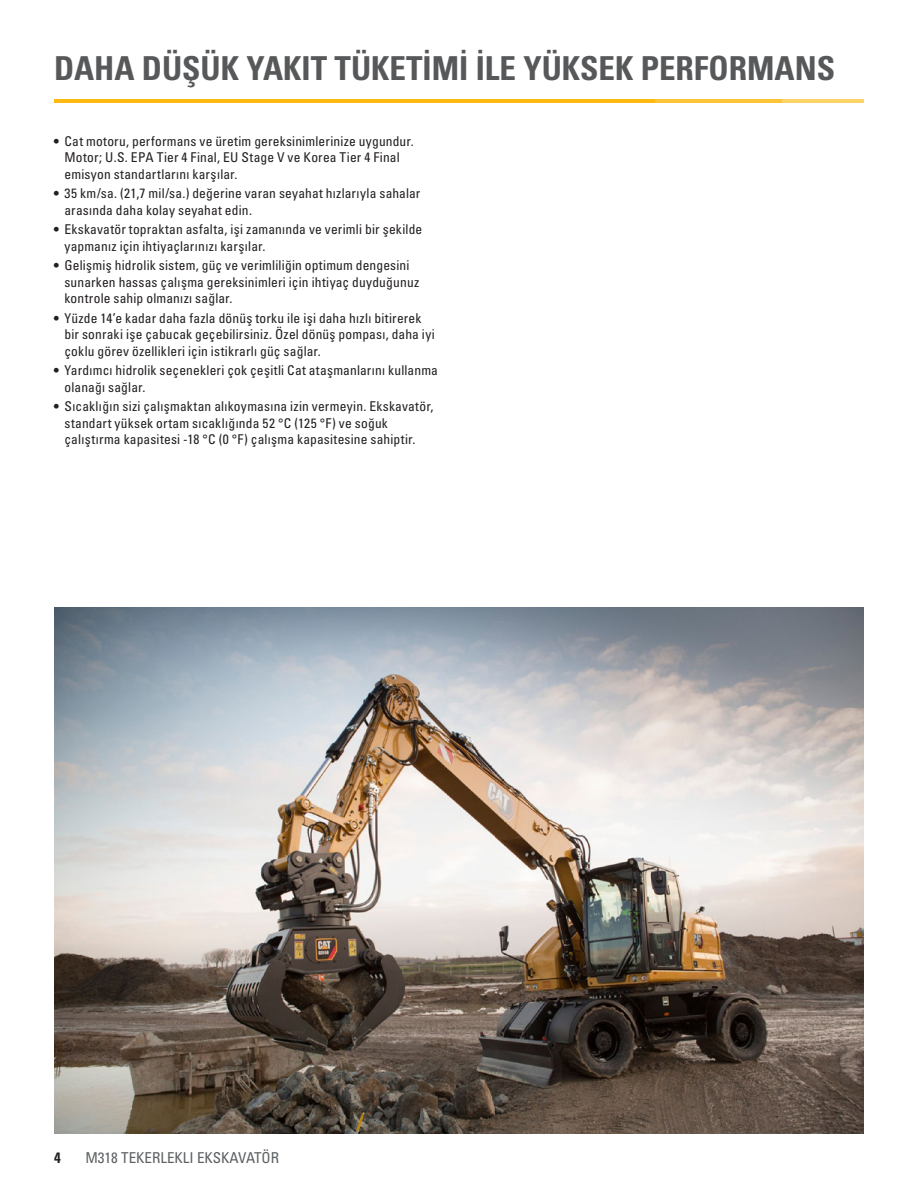
<style>
.page{position:relative;width:918px;height:1188px;background:#fff}
.page>*{position:absolute;margin:0;border:0;box-sizing:border-box;transform-origin:0 0}
.t1{font:33px "Univers LTCYR 67 Bold Cond";color:#57585a}
.t2{font:condensed 15px "Univers LTCYR 57";color:#5d6163}
.t3{font:15px "Univers LTCYR 67 Bold Cond";color:#231f20}
.t4{font:condensed 13.5px/16.5px "Univers LTCYR 57";letter-spacing:.015em;color:#231f20}
</style>
<div class="page">
<img style="left:54px;top:608px;width:809px;height:526px">
<hr style="left:54px;top:99px;width:601px;height:4px;background:#fcba13">
<hr style="left:654px;top:99px;width:128px;height:4px;background:#fcc437">
<hr style="left:782px;top:99px;width:81px;height:4px;background:#fdd266">
<h1 class="t1" style="left:54px;top:48px;width:783px">DAHA DÜŞÜK YAKIT TÜKETİMİ İLE YÜKSEK PERFORMANS</h1>
<p class="t4" style="left:65px;top:132px;width:351px;text-indent:-11px">• Cat motoru, performans ve üretim gereksinimlerinize uygundur.<br>Motor; U.S. EPA Tier 4 Final, EU Stage V ve Korea Tier 4 Final emisyon standartlarını karşılar.</p>
<p class="t4" style="left:65px;top:185px;width:357px;text-indent:-11px">• 35 km/sa. (21,7 mil/sa.) değerine varan seyahat hızlarıyla sahalar arasında daha kolay seyahat edin.</p>
<p class="t4" style="left:65px;top:221px;width:359px;text-indent:-11px">• Ekskavatör topraktan asfalta, işi zamanında ve verimli bir şekilde yapmanız için ihtiyaçlarınızı karşılar.</p>
<p class="t4" style="left:65px;top:257px;width:356px;text-indent:-11px">• Gelişmiş hidrolik sistem, güç ve verimliliğin optimum dengesini sunarken hassas çalışma gereksinimleri için ihtiyaç duyduğunuz kontrole sahip olmanızı sağlar.</p>
<p class="t4" style="left:65px;top:309px;width:372px;text-indent:-11px">• Yüzde 14’e kadar daha fazla dönüş torku ile işi daha hızlı bitirerek bir sonraki işe çabucak geçebilirsiniz. Özel dönüş pompası, daha iyi çoklu görev özellikleri için istikrarlı güç sağlar.</p>
<p class="t4" style="left:65px;top:362px;width:375px;text-indent:-11px">• Yardımcı hidrolik seçenekleri çok çeşitli Cat ataşmanlarını kullanma olanağı sağlar.</p>
<p class="t4" style="left:65px;top:398px;width:370px;text-indent:-11px">• Sıcaklığın sizi çalışmaktan alıkoymasına izin vermeyin. Ekskavatör, standart yüksek ortam sıcaklığında 52 °C (125 °F) ve soğuk çalıştırma kapasitesi -18 °C (0 °F) çalışma kapasitesine sahiptir.</p>
<p class="t3" style="left:54px;top:1148px;width:8px">4</p>
<p class="t2" style="left:86px;top:1148px;width:195px">M318 TEKERLEKLI EKSKAVATÖR</p>
</div>
